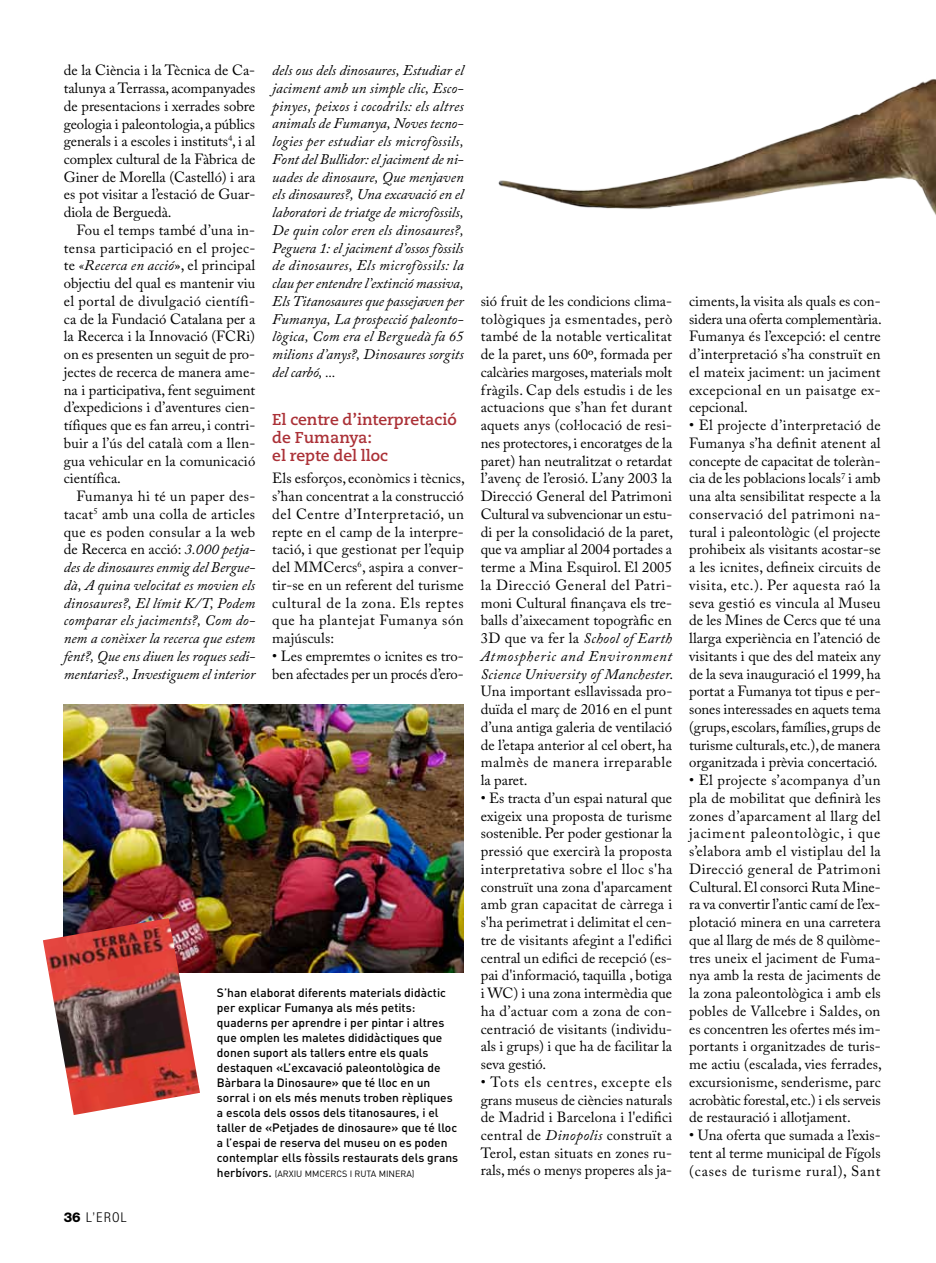
<style>
.page{position:relative;width:936px;height:1263px;background:#fff}
.page>*{position:absolute;margin:0;border:0;box-sizing:border-box;transform-origin:0 0}
.t1{font:700 15.75px/17.7px "Caecilia";color:#ab3137}
.t2{font:14.7px/17.7px "Adobe Caslon Pro";color:#000;text-align:justify}
.t3{font:italic 14.7px/17.7px "Adobe Caslon Pro";letter-spacing:-.005em;color:#000;text-align:justify}
.t4{font:300 condensed 13.5px "Helvetica Neue LT Std";color:#000}
.t5{font:500 12px/15px "DIN";color:#000}
.t6{font:9px "DIN";color:#000}
.s1{font-style:italic}
.s2{font-style:normal}
.s3{font-weight:800;font-stretch:normal}
.s4{font-weight:500;font-size:12px}
</style>
<div class="page">
<img style="left:498px;top:79px;width:437px;height:135px">
<img style="left:64px;top:705px;width:399px;height:267px">
<img style="left:43px;top:918px;width:157px;height:197px">
<p class="t2" style="left:64px;top:61px;width:193px">de la Ciència i la Tècnica de Ca&shy;talunya a Terrassa, acompanyades de presentacions i xerrades sobre geologia i paleontologia, a públics generals i a escoles i instituts<sup>4</sup>, i al complex cultural de la Fàbrica de Giner de Morella (Castelló) i ara es pot visitar a l’estació de Guar&shy;diola de Berguedà.</p>
<p class="t2" style="left:64px;top:221px;width:193px;text-indent:13px">Fou el temps també d’una in&shy;tensa participació en el projec&shy;te <span class="s1">«Recerca en acció</span>», el principal objectiu del qual es mantenir viu el portal de divulgació científi&shy;ca de la Fundació Catalana per a la Recerca i la Innovació (FCRi) on es presenten un seguit de pro&shy;jectes de recerca de manera ame&shy;na i participativa, fent seguiment d’expedicions i d’aventures cien&shy;tífiques que es fan arreu, i contri&shy;buir a l’ús del català com a llen&shy;gua vehicular en la comunicació científica.</p>
<p class="t3" style="left:64px;top:487px;width:193px;text-indent:13px"><span class="s2">Fumanya hi té un paper des&shy;tacat</span><sup>5</sup> <span class="s2">amb una colla de articles que es poden consular a la web de Recerca en acció:</span> 3.000 petja&shy;des de dinosaures enmig del Bergue&shy;dà, A quina velocitat es movien els dinosaures?, El límit K/T, Podem comparar els jaciments?, Com do&shy;nem a conèixer la recerca que estem fent?, Que ens diuen les roques sedi&shy;mentaries?., Investiguem el interior</p>
<p class="t3" style="left:272px;top:61px;width:193px">dels ous dels dinosaures, Estudiar el jaciment amb un simple clic, Esco&shy;pinyes, peixos i cocodrils: els altres animals de Fumanya, Noves tecno&shy;logies per estudiar els microfòssils, Font del Bullidor: el jaciment de ni&shy;uades de dinosaure, Que menjaven els dinosaures?, Una excavació en el laboratori de triatge de microfòssils, De quin color eren els dinosaures?, Peguera 1: el jaciment d’ossos fòssils de dinosaures, Els microfòssils: la clau per entendre l’extinció massiva, Els Titanosaures que passejaven per Fumanya, La prospecció paleonto&shy;lògica, Com era el Berguedà fa 65 milions d’anys?, Dinosaures sorgits del carbó, ...</p>
<p class="t1" style="left:272px;top:411px;width:186px">El centre d’interpretació de Fumanya:<br>el repte del lloc</p>
<p class="t2" style="left:272px;top:469px;width:194px">Els esforços, econòmics i tècnics, s’han concentrat a la construcció del Centre d’Interpretació, un repte en el camp de la interpre&shy;tació, i que gestionat per l’equip del MMCercs<sup>6</sup>, aspira a conver&shy;tir-se en un referent del turisme cultural de la zona. Els reptes que ha plantejat Fumanya són majúsculs:</p>
<p class="t2" style="left:272px;top:647px;width:193px">• Les empremtes o icnites es tro&shy;ben afectades per un procés d’ero-</p>
<p class="t4" style="left:64px;top:1209px;width:64px"><span class="s3">36</span> L’EROL</p>
<p class="t5" style="left:217px;top:985px;width:243px">S’han elaborat diferents materials didàctic per explicar Fumanya als més petits: quaderns per aprendre i per pintar i altres que omplen les maletes dididàctiques que donen suport als tallers entre els quals destaquen «L’excavació paleontològica de Bàrbara la Dinosaure» que té lloc en un sorral i on els més menuts troben rèpliques a escola dels ossos dels titanosaures, i el taller de «Petjades de dinosaure» que té lloc a l’espai de reserva del museu on es poden contemplar ells fòssils restaurats dels grans</p>
<p class="t6" style="left:217px;top:1168px;width:199px"><span class="s4">herbívors.</span> (ARXIU MM CERCS I RUTA M INERA)</p>
<p class="t2" style="left:480px;top:292px;width:194px">sió fruit de les condicions clima&shy;tològiques ja esmentades, però també de la notable verticalitat de la paret, uns 60º, formada per calcàries margoses, materials molt fràgils. Cap dels estudis i de les actuacions que s’han fet durant aquets anys (col·locació de resi&shy;nes protectores, i encoratges de la paret) han neutralitzat o retardat l’avenç de l’erosió. L’any 2003 la Direcció General del Patrimoni Cultural va subvencionar un estu&shy;di per la consolidació de la paret, que va ampliar al 2004 portades a terme a Mina Esquirol. El 2005 la Direcció General del Patri&shy;moni Cultural finançava els tre&shy;balls d’aixecament topogràfic en 3D que va fer la <span class="s1">School of Earth Atmospheric and Environment Science University of Manchester</span>.<br>Una important esllavissada pro&shy;duïda el març de 2016 en el punt d’una antiga galeria de ventilació de l’etapa anterior al cel obert, ha malmès de manera irreparable la paret.</p>
<p class="t2" style="left:480px;top:789px;width:193px">• Es tracta d’un espai natural que exigeix una proposta de turisme sostenible. Per poder gestionar la pressió que exercirà la proposta interpretativa sobre el lloc s'ha construït una zona d'aparcament amb gran capacitat de càrrega i s'ha perimetrat i delimitat el cen&shy;tre de visitants afegint a l'edifici central un edifici de recepció (es&shy;pai d'informació, taquilla , botiga i WC) i una zona intermèdia que ha d’actuar com a zona de con&shy;centració de visitants (individu&shy;als i grups) i que ha de facilitar la seva gestió.</p>
<p class="t2" style="left:480px;top:1073px;width:193px">• Tots els centres, excepte els grans museus de ciències naturals de Madrid i Barcelona i l'edifici central de <span class="s1">Dinopolis</span> construït a Terol, estan situats en zones ru&shy;rals, més o menys properes als ja-</p>
<p class="t2" style="left:689px;top:292px;width:194px">ciments, la visita als quals es con&shy;sidera una oferta complementària.<br>Fumanya és l’excepció: el centre d’interpretació s’ha construït en el mateix jaciment: un jaciment excepcional en un paisatge ex&shy;cepcional.</p>
<p class="t2" style="left:689px;top:416px;width:193px">• El projecte d’interpretació de Fumanya s’ha definit atenent al concepte de capacitat de toleràn&shy;cia de les poblacions locals<sup>7</sup> i amb una alta sensibilitat respecte a la conservació del patrimoni na&shy;tural i paleontològic (el projecte prohibeix als visitants acostar-se a les icnites, defineix circuits de visita, etc.). Per aquesta raó la seva gestió es vincula al Museu de les Mines de Cercs que té una llarga experiència en l’atenció de visitants i que des del mateix any de la seva inauguració el 1999, ha portat a Fumanya tot tipus e per&shy;sones interessades en aquets tema (grups, escolars, famílies, grups de turisme culturals, etc.), de manera organitzada i prèvia concertació.</p>
<p class="t2" style="left:689px;top:771px;width:194px">• El projecte s’acompanya d’un pla de mobilitat que definirà les zones d’aparcament al llarg del jaciment paleontològic, i que s’elabora amb el vistiplau del la Direcció general de Patrimoni Cultural. El consorci Ruta Mine&shy;ra va convertir l’antic camí de l’ex&shy;plotació minera en una carretera que al llarg de més de 8 quilòme&shy;tres uneix el jaciment de Fuma&shy;nya amb la resta de jaciments de la zona paleontològica i amb els pobles de Vallcebre i Saldes, on es concentren les ofertes més im&shy;portants i organitzades de turis&shy;me actiu (escalada, vies ferrades, excursionisme, senderisme, parc acrobàtic forestal, etc.) i els serveis de restauració i allotjament.</p>
<p class="t2" style="left:689px;top:1126px;width:193px">• Una oferta que sumada a l’exis&shy;tent al terme municipal de Fígols (cases de turisme rural), Sant</p>
</div>
